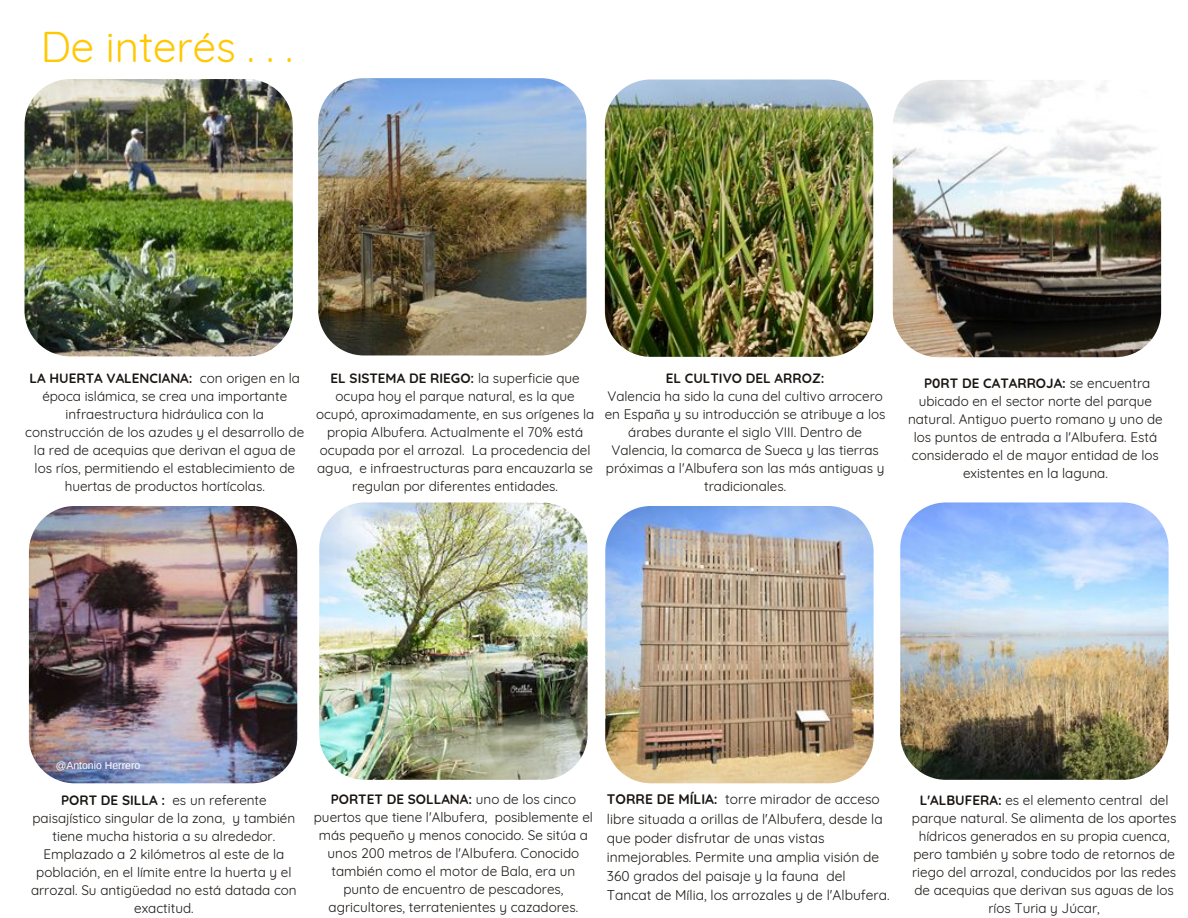
<style>
.page{position:relative;width:1188px;height:918px;background:#fff}
.page>*{position:absolute;margin:0;border:0;box-sizing:border-box;transform-origin:0 0}
.t1{font:42px "Quicksand";color:#ffc800}
.t2{font:13.8px/19.2px "Quicksand";color:#1a1612}
.t3{font:13.5px/18px "Quicksand";color:#1a1612;text-align:center}
.t4{font:700 13.5px "Quicksand";color:#1a1612}
.t5{font:10.5px "Arimo";color:#fff}
.s1{font-weight:700}
</style>
<div class="page">
<img style="left:24px;top:79px;width:269px;height:277px;border-radius:46px">
<img style="left:605px;top:80px;width:268px;height:277px;border-radius:46px">
<img style="left:318px;top:78px;width:268px;height:277px;border-radius:46px">
<img style="left:893px;top:80px;width:268px;height:277px;border-radius:46px">
<img style="left:319px;top:502px;width:269px;height:278px;border-radius:46px">
<img style="left:605px;top:506px;width:269px;height:277px;border-radius:46px">
<img style="left:29px;top:506px;width:268px;height:277px;border-radius:46px">
<img style="left:900px;top:502px;width:269px;height:278px;border-radius:46px">
<h1 class="t1" style="left:41px;top:20px;width:254px">De interés . . .</h1>
<p class="t3" style="left:25px;top:369px;width:280px"><span class="s1">LA HUERTA VALENCIANA:</span> con origen en la época islámica, se crea una importante infraestructura hidráulica con la construcción de los azudes y el desarrollo de la red de acequias que derivan el agua de los ríos, permitiendo el establecimiento de huertas de productos hortícolas.</p>
<p class="t4" style="left:666px;top:370px;width:160px">EL CULTIVO DEL ARROZ:</p>
<p class="t3" style="left:316px;top:369px;width:280px"><span class="s1">EL SISTEMA DE RIEGO:</span> la superficie que ocupa hoy el parque natural, es la que ocupó, aproximadamente, en sus orígenes la propia Albufera. Actualmente el 70% está ocupada por el arrozal. La procedencia del agua, e infraestructuras para encauzarla se regulan por diferentes entidades.</p>
<p class="t3" style="left:908px;top:374px;width:256px"><span class="s1">P0RT DE CATARROJA:</span> se encuentra ubicado en el sector norte del parque natural. Antiguo puerto romano y uno de los puntos de entrada a l'Albufera. Está considerado el de mayor entidad de los existentes en la laguna.</p>
<p class="t3" style="left:605px;top:387px;width:282px">Valencia ha sido la cuna del cultivo arrocero en España y su introducción se atribuye a los árabes durante el siglo VIII. Dentro de Valencia, la comarca de Sueca y las tierras próximas a l'Albufera son las más antiguas y tradicionales.</p>
<p class="t5" style="left:56px;top:760px;width:86px">@Antonio Herrero</p>
<p class="t3" style="left:31px;top:791px;width:267px"><span class="s1">PORT DE SILLA :</span> es un referente paisajístico singular de la zona, y también tiene mucha historia a su alrededor.<br>Emplazado a 2 kilómetros al este de la población, en el límite entre la huerta y el arrozal. Su antigüedad no está datada con exactitud.</p>
<p class="t2" style="left:607px;top:790px;width:284px"><span class="s1">TORRE DE MÍLIA:</span> torre mirador de acceso libre situada a orillas de l'Albufera, desde la que poder disfrutar de unas vistas inmejorables. Permite una amplia visión de 360 grados del paisaje y la fauna del Tancat de Mília, los arrozales y de l'Albufera.</p>
<p class="t3" style="left:314px;top:790px;width:281px"><span class="s1">PORTET DE SOLLANA:</span> uno de los cinco puertos que tiene l'Albufera, posiblemente el más pequeño y menos conocido. Se sitúa a unos 200 metros de l'Albufera. Conocido también como el motor de Bala, era un punto de encuentro de pescadores, agricultores, terratenientes y cazadores.</p>
<p class="t3" style="left:912px;top:791px;width:266px"><span class="s1">L'ALBUFERA:</span> es el elemento central del parque natural. Se alimenta de los aportes hídricos generados en su propia cuenca, pero también y sobre todo de retornos de riego del arrozal, conducidos por las redes de acequias que derivan sus aguas de los ríos Turia y Júcar,</p>
</div>
